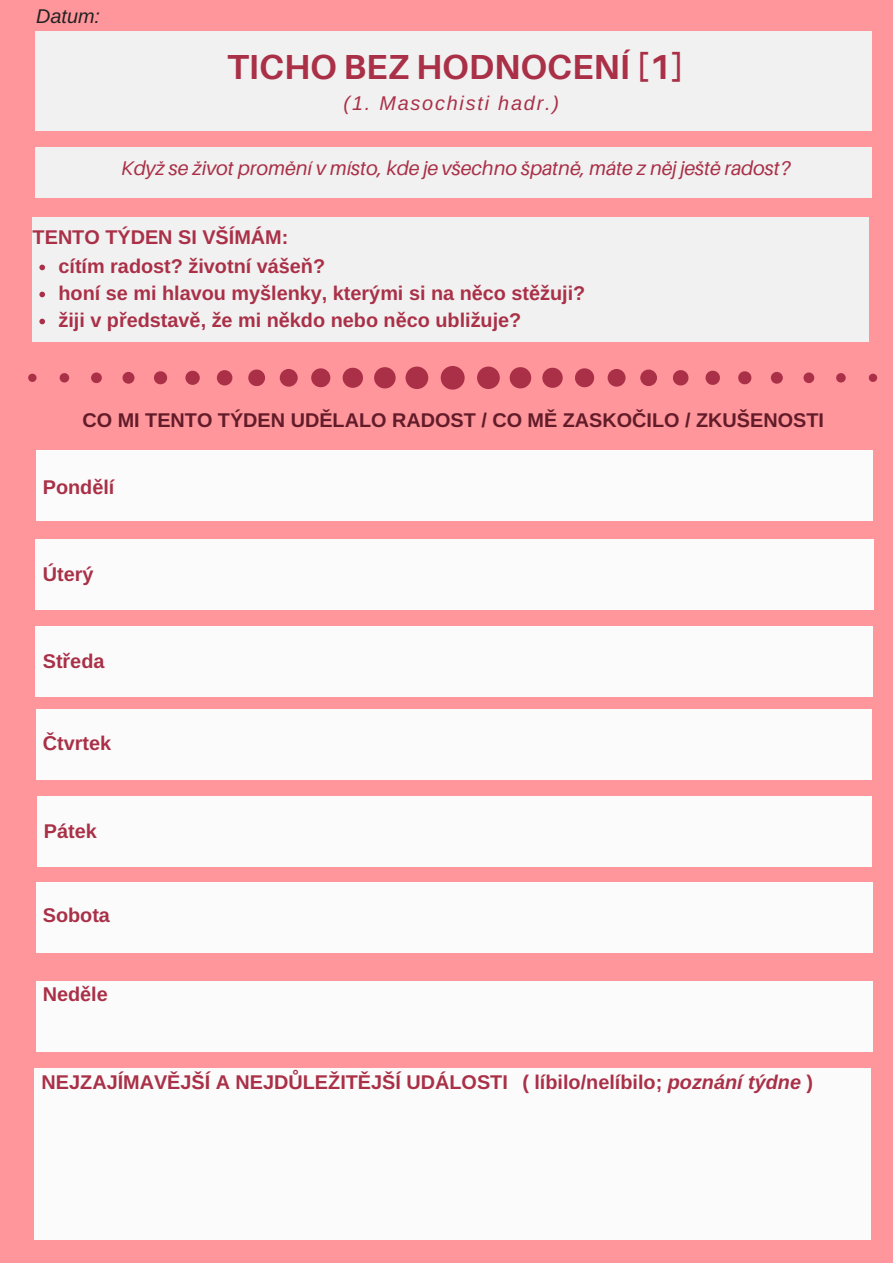
<style>
.page{position:relative;width:893px;height:1263px;background:#ff969b}
.page>*{position:absolute;margin:0;border:0;box-sizing:border-box;transform-origin:0 0}
.t1{font:700 34.8px "Aileron";color:#a93047}
.t2{font:700 19.8px/27px "Arimo";color:#a93047}
.t3{font:italic 19.8px "Aileron";color:#a93047}
.t4{font:700 19.8px "Arimo";color:#621c29}
.t5{font:italic 19.8px "Arimo";letter-spacing:.09em;color:#a93047}
.t6{font:italic 19.8px "Arimo";color:#222}
.s1{font-family:"Liberation Sans"}
.s2{font-style:italic}
</style>
<div class="page">
<div style="left:36px;top:882px;width:837px;height:71px;background:#fbfbfb"></div>
<div style="left:37px;top:796px;width:834px;height:71px;background:#fbfbfb"></div>
<div style="left:36px;top:709px;width:835px;height:71px;background:#fbfbfb"></div>
<div style="left:35px;top:626px;width:838px;height:71px;background:#fbfbfb"></div>
<div style="left:35px;top:539px;width:839px;height:71px;background:#fbfbfb"></div>
<div style="left:36px;top:450px;width:837px;height:71px;background:#fbfbfb"></div>
<div style="left:35px;top:32px;width:836px;height:99px;background:#f1f1f1"></div>
<div style="left:36px;top:981px;width:837px;height:71px;background:#fbfbfb"></div>
<div style="left:34px;top:1069px;width:836px;height:171px;background:#fbfbfb"></div>
<div style="left:35px;top:147px;width:836px;height:51px;background:#f1f1f1"></div>
<div style="left:33px;top:217px;width:836px;height:125px;background:#f1f1f1"></div>
<div style="left:441px;top:366px;width:24px;height:24px;background:#a93047;border-radius:50%"></div>
<div style="left:477px;top:367px;width:23px;height:22px;background:#a93047;border-radius:50%"></div>
<div style="left:510px;top:367px;width:21px;height:21px;background:#a93047;border-radius:50%"></div>
<svg style="left:542px;top:368px;width:21px;height:20px"></svg>
<svg style="left:575px;top:368px;width:19px;height:19px"></svg>
<div style="left:608px;top:369px;width:18px;height:18px;background:#a93047;border-radius:50%"></div>
<div style="left:640px;top:369px;width:17px;height:17px;background:#a93047;border-radius:50%"></div>
<svg style="left:673px;top:370px;width:15px;height:15px"></svg>
<svg style="left:706px;top:371px;width:14px;height:14px"></svg>
<svg style="left:738px;top:371px;width:13px;height:13px"></svg>
<div style="left:771px;top:372px;width:12px;height:12px;background:#a93047;border-radius:50%"></div>
<div style="left:803px;top:372px;width:11px;height:11px;background:#a93047;border-radius:50%"></div>
<div style="left:836px;top:373px;width:10px;height:9px;background:#a93047;border-radius:50%"></div>
<div style="left:869px;top:374px;width:8px;height:8px;background:#a93047;border-radius:50%"></div>
<div style="left:406px;top:367px;width:22px;height:22px;background:#a93047;border-radius:50%"></div>
<div style="left:374px;top:367px;width:22px;height:21px;background:#a93047;border-radius:50%"></div>
<svg style="left:343px;top:368px;width:20px;height:20px"></svg>
<div style="left:311px;top:368px;width:19px;height:19px;background:#a93047;border-radius:50%"></div>
<div style="left:280px;top:369px;width:18px;height:18px;background:#a93047;border-radius:50%"></div>
<svg style="left:248px;top:369px;width:17px;height:17px"></svg>
<div style="left:217px;top:370px;width:15px;height:15px;background:#a93047;border-radius:50%"></div>
<div style="left:185px;top:371px;width:15px;height:14px;background:#a93047;border-radius:50%"></div>
<svg style="left:154px;top:371px;width:13px;height:13px"></svg>
<div style="left:123px;top:372px;width:11px;height:12px;background:#a93047;border-radius:50%"></div>
<div style="left:91px;top:372px;width:11px;height:11px;background:#a93047;border-radius:50%"></div>
<div style="left:60px;top:373px;width:9px;height:9px;background:#a93047;border-radius:50%"></div>
<div style="left:28px;top:374px;width:9px;height:8px;background:#a93047;border-radius:50%"></div>
<svg style="left:39px;top:265px;width:6px;height:5px"></svg>
<svg style="left:39px;top:292px;width:6px;height:5px"></svg>
<svg style="left:39px;top:319px;width:6px;height:5px"></svg>
<p class="t6" style="left:36px;top:5px;width:65px">Datum:</p>
<h1 class="t1" style="left:227px;top:45px;width:458px">TICHO BEZ HODNOCENÍ [1]</h1>
<p class="t5" style="left:344px;top:92px;width:217px">(1. Masochisti hadr.)</p>
<p class="t3" style="left:121px;top:155px;width:672px">Když se život promění v místo, kde je všechno špatně, máte z něj ještě radost?</p>
<p class="t2" style="left:33px;top:224px;width:257px">TENTO TÝDEN SI V<span class="s1">Š</span>ÍMÁM:</p>
<p class="t2" style="left:58px;top:252px;width:528px">cítím radost? <span class="s1">ž</span>ivotní vá<span class="s1">š</span>e<span class="s1">ň</span>?<br>honí se mi hlavou my<span class="s1">š</span>lenky, kterými si na n<span class="s1">ě</span>co st<span class="s1">ěž</span>uji? <span class="s1">ž</span>iji v p<span class="s1">ř</span>edstav<span class="s1">ě</span>, <span class="s1">ž</span>e mi n<span class="s1">ě</span>kdo nebo n<span class="s1">ě</span>co ubli<span class="s1">ž</span>uje?</p>
<p class="t4" style="left:82px;top:409px;width:743px">CO MI TENTO TÝDEN UD<span class="s1">Ě</span>LALO RADOST / CO M<span class="s1">Ě</span> ZASKO<span class="s1">Č</span>ILO / ZKU<span class="s1">Š</span>ENOSTI</p>
<p class="t2" style="left:43px;top:474px;width:73px">Pond<span class="s1">ě</span>lí</p>
<p class="t2" style="left:43px;top:561px;width:52px">Úterý</p>
<p class="t2" style="left:43px;top:647px;width:63px">St<span class="s1">ř</span>eda</p>
<p class="t2" style="left:43px;top:730px;width:70px"><span class="s1">Č</span>tvrtek</p>
<p class="t2" style="left:44px;top:817px;width:54px">Pátek</p>
<p class="t2" style="left:43px;top:902px;width:69px">Sobota</p>
<p class="t2" style="left:43px;top:981px;width:67px">Ned<span class="s1">ě</span>le</p>
<p class="t2" style="left:42px;top:1068px;width:468px">NEJZAJÍMAV<span class="s1">Ě</span>J<span class="s1">Š</span>Í A NEJD<span class="s1">Ů</span>LE<span class="s1">Ž</span>IT<span class="s1">Ě</span>J<span class="s1">Š</span>Í UDÁLOSTI</p>
<p class="t2" style="left:522px;top:1068px;width:292px">( líbilo/nelíbilo; <span class="s2">poznání týdne</span> )</p>
</div>
